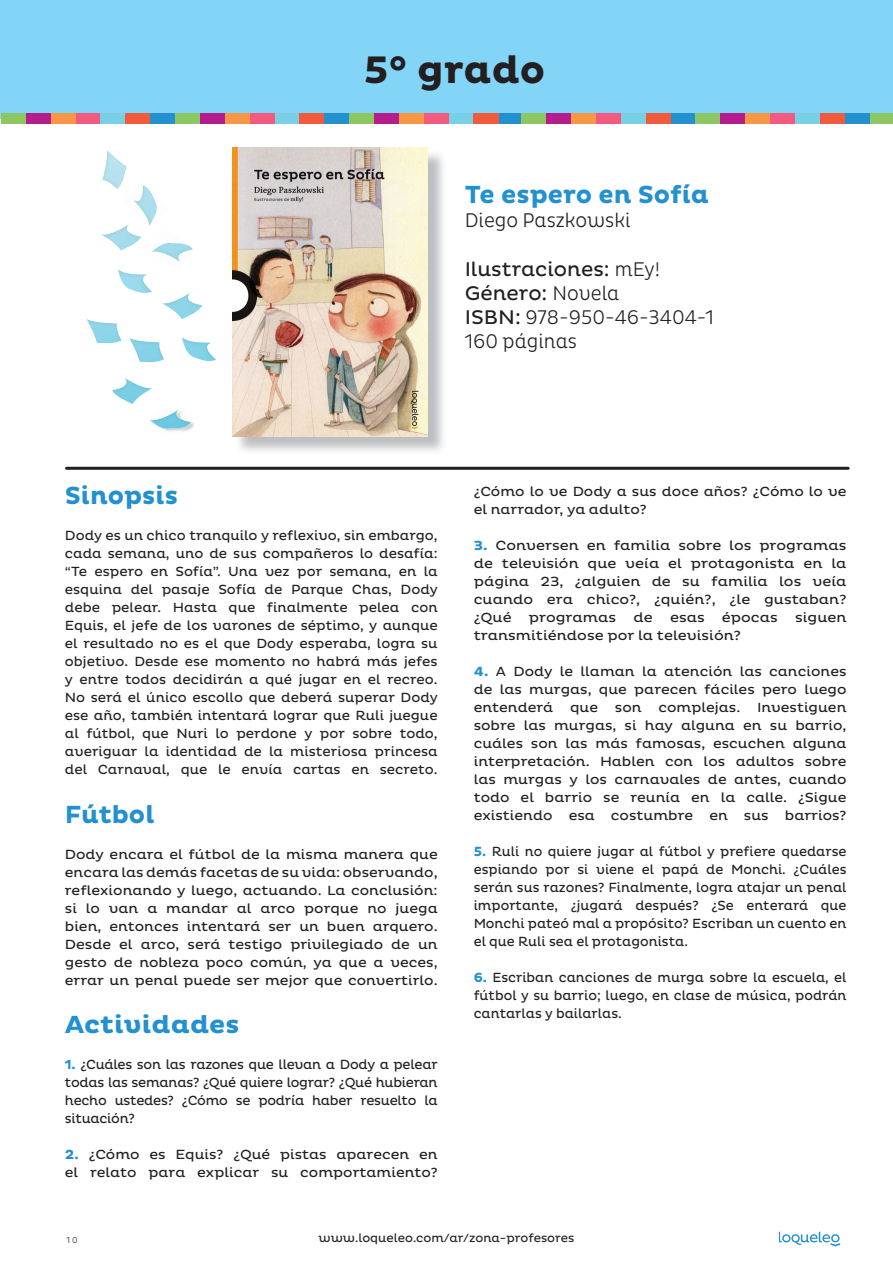
<style>
.page{position:relative;width:893px;height:1263px;background:#fff}
.page>*{position:absolute;margin:0;border:0;box-sizing:border-box;transform-origin:0 0}
.t1{font:700 39px "Pluto";color:#231f20}
.t2{font:700 25.2px "Pluto";color:#2390cf}
.t3{font:700 25.2px "Pluto";color:#2390cf;scale:1.06 1}
.t4{font:300 20.1px/24.2px "Pluto Cond";color:#231f20}
.t5{font:20.1px/24.2px "Pluto";color:#231f20}
.t6{font:13.5px/18px "Pluto";color:#231f20;text-align:justify}
.t7{font:13.5px/18px "Pluto";color:#231f20;text-align:justify;scale:1.06 1}
.t8{font:13.5px/18px "Pluto";color:#231f20;text-align:justify;scale:1.09 1}
.t9{font:12px "Pluto";color:#231f20}
.t10{font:300 8.7px "Pluto Cond";color:#231f20}
.s1{font-family:"Pluto Cond";font-weight:300}
.s2{font-family:"Pluto";font-weight:400}
.s3{font-weight:700;color:#2390cf}
</style>
<div class="page">
<svg style="left:779px;top:1232px;width:61px;height:14px"></svg>
<div style="left:0;top:0;width:893px;height:119px;background:#82d5f7"></div>
<div style="left:2px;top:114px;width:25px;height:10px;background:#8dc763"></div>
<div style="left:26px;top:114px;width:25px;height:10px;background:#b51d8c"></div>
<div style="left:51px;top:114px;width:25px;height:10px;background:#f79745"></div>
<div style="left:76px;top:114px;width:25px;height:10px;background:#f05b7f"></div>
<div style="left:101px;top:114px;width:25px;height:10px;background:#78cfe6"></div>
<div style="left:126px;top:114px;width:25px;height:10px;background:#f05b3d"></div>
<div style="left:151px;top:114px;width:25px;height:10px;background:#2390cf"></div>
<div style="left:176px;top:114px;width:25px;height:10px;background:#8dc763"></div>
<div style="left:200px;top:114px;width:25px;height:10px;background:#b51d8c"></div>
<div style="left:225px;top:114px;width:25px;height:10px;background:#f79745"></div>
<div style="left:250px;top:114px;width:25px;height:10px;background:#f05b7f"></div>
<div style="left:275px;top:114px;width:25px;height:10px;background:#78cfe6"></div>
<div style="left:300px;top:114px;width:25px;height:10px;background:#f05b3d"></div>
<div style="left:325px;top:114px;width:25px;height:10px;background:#2390cf"></div>
<div style="left:350px;top:114px;width:25px;height:10px;background:#8dc763"></div>
<div style="left:374px;top:114px;width:25px;height:10px;background:#b51d8c"></div>
<div style="left:399px;top:114px;width:25px;height:10px;background:#f79745"></div>
<div style="left:424px;top:114px;width:25px;height:10px;background:#f05b7f"></div>
<div style="left:449px;top:114px;width:25px;height:10px;background:#78cfe6"></div>
<div style="left:474px;top:114px;width:25px;height:10px;background:#f05b3d"></div>
<div style="left:499px;top:114px;width:23px;height:10px;background:#2390cf"></div>
<div style="left:522px;top:114px;width:25px;height:10px;background:#8dc763"></div>
<div style="left:547px;top:114px;width:25px;height:10px;background:#b51d8c"></div>
<div style="left:572px;top:114px;width:25px;height:10px;background:#f79745"></div>
<div style="left:596px;top:114px;width:25px;height:10px;background:#f05b7f"></div>
<div style="left:621px;top:114px;width:25px;height:10px;background:#78cfe6"></div>
<div style="left:646px;top:114px;width:25px;height:10px;background:#f05b3d"></div>
<div style="left:671px;top:114px;width:25px;height:10px;background:#2390cf"></div>
<div style="left:696px;top:114px;width:25px;height:10px;background:#8dc763"></div>
<div style="left:721px;top:114px;width:25px;height:10px;background:#b51d8c"></div>
<div style="left:746px;top:114px;width:25px;height:10px;background:#f79745"></div>
<div style="left:770px;top:114px;width:26px;height:10px;background:#f05b7f"></div>
<div style="left:795px;top:114px;width:25px;height:10px;background:#78cfe6"></div>
<div style="left:820px;top:114px;width:25px;height:10px;background:#f05b3d"></div>
<div style="left:845px;top:114px;width:25px;height:10px;background:#2390cf"></div>
<div style="left:870px;top:114px;width:23px;height:10px;background:#8dc763"></div>
<img style="left:233px;top:148px;width:195px;height:288px">
<img style="left:182px;top:337px;width:30px;height:20px">
<img style="left:194px;top:343px;width:22px;height:18px">
<img style="left:118px;top:269px;width:34px;height:24px">
<img style="left:133px;top:185px;width:24px;height:41px">
<img style="left:165px;top:422px;width:29px;height:10px">
<img style="left:151px;top:410px;width:40px;height:20px">
<img style="left:152px;top:243px;width:41px;height:19px">
<img style="left:162px;top:293px;width:40px;height:26px">
<img style="left:112px;top:378px;width:41px;height:26px">
<img style="left:101px;top:224px;width:40px;height:26px">
<img style="left:129px;top:338px;width:35px;height:24px">
<img style="left:102px;top:150px;width:24px;height:39px">
<img style="left:87px;top:319px;width:35px;height:25px">
<hr style="left:67px;top:467px;width:781px;height:3px;background:#231f20">
<h1 class="t1" style="left:364px;top:48px;width:183px">5° grado</h1>
<h2 class="t2" style="left:465px;top:180px;width:246px">Te espero en Sofía</h2>
<h3 class="t4" style="left:465px;top:209px;width:167px">Diego Paszkowski</h3>
<h3 class="t5" style="left:465px;top:257px;width:197px">Ilustraciones: <span class="s1">mEy!<br></span>Género: <span class="s1">Novela</span></h3>
<h3 class="t4" style="left:465px;top:306px;width:251px"><span class="s2">ISBN:</span> 978-950-46-3404-1<br>160 páginas</h3>
<h2 class="t2" style="left:65px;top:481px;width:115px">Sinopsis</h2>
<p class="t6" style="left:65px;top:527px;width:374px">Dody es un chico tranquilo y reflexivo, sin embargo, cada semana, uno de sus compañeros lo desafía: “Te espero en Sofía”. Una vez por semana, en la esquina del pasaje Sofía de Parque Chas, Dody debe pelear. Hasta que finalmente pelea con Equis, el jefe de los varones de séptimo, y aunque el resultado no es el que Dody esperaba, logra su objetivo. Desde ese momento no habrá más jefes y entre todos decidirán a qué jugar en el recreo.<br>No será el único escollo que deberá superar Dody ese año, también intentará lograr que Ruli juegue al fútbol, que Nuri lo perdone y por sobre todo, averiguar la identidad de la misteriosa princesa del Carnaval, que le envía cartas en secreto.</p>
<h2 class="t2" style="left:65px;top:800px;width:91px">Fútbol</h2>
<p class="t7" style="left:65px;top:845px;width:353px">Dody encara el fútbol de la misma manera que encara las demás facetas de su vida: observando, reflexionando y luego, actuando. La conclusión: si lo van a mandar al arco porque no juega bien, entonces intentará ser un buen arquero.<br>Desde el arco, será testigo privilegiado de un gesto de nobleza poco común, ya que a veces, errar un penal puede ser mejor que convertirlo.</p>
<h2 class="t3" style="left:65px;top:1010px;width:166px">Actividades</h2>
<p class="t6" style="left:65px;top:1055px;width:374px"><span class="s3">1.</span> ¿Cuáles son las razones que llevan a Dody a pelear todas las semanas? ¿Qué quiere lograr? ¿Qué hubieran hecho ustedes? ¿Cómo se podría haber resuelto la situación?</p>
<p class="t7" style="left:65px;top:1145px;width:353px"><span class="s3">2.</span> ¿Cómo es Equis? ¿Qué pistas aparecen en el relato para explicar su comportamiento?</p>
<p class="t7" style="left:474px;top:482px;width:353px">¿Cómo lo ve Dody a sus doce años? ¿Cómo lo ve el narrador, ya adulto?</p>
<p class="t8" style="left:474px;top:536px;width:344px"><span class="s3">3.</span> Conversen en familia sobre los programas de televisión que veía el protagonista en la página 23, ¿alguien de su familia los veía cuando era chico?, ¿quién?, ¿le gustaban? ¿Qué</p>
<p class="t8" style="left:529px;top:608px;width:82px">programas</p>
<p class="t8" style="left:633px;top:608px;width:19px">de</p>
<p class="t8" style="left:670px;top:608px;width:33px">esas</p>
<p class="t8" style="left:722px;top:608px;width:53px">épocas</p>
<p class="t8" style="left:795px;top:608px;width:49px">siguen</p>
<p class="t8" style="left:474px;top:626px;width:247px">transmitiéndose por la televisión?</p>
<p class="t7" style="left:474px;top:662px;width:353px"><span class="s3">4.</span> A Dody le llaman la atención las canciones de las murgas, que parecen fáciles pero luego entenderá que son complejas. Investiguen sobre las murgas, si hay alguna en su barrio, cuáles son las más famosas, escuchen alguna interpretación. Hablen con los adultos sobre las murgas y los carnavales de antes, cuando todo el barrio se reunía en la calle. ¿Sigue existiendo esa costumbre en sus barrios?</p>
<p class="t6" style="left:474px;top:842px;width:374px"><span class="s3">5.</span> Ruli no quiere jugar al fútbol y prefiere quedarse espiando por si viene el papá de Monchi. ¿Cuáles serán sus razones? Finalmente, logra atajar un penal importante, ¿jugará después? ¿Se enterará que Monchi pateó mal a propósito? Escriban un cuento en el que Ruli sea el protagonista.</p>
<p class="t6" style="left:474px;top:968px;width:374px"><span class="s3">6.</span> Escriban canciones de murga sobre la escuela, el fútbol y su barrio; luego, en clase de música, podrán cantarlas y bailarlas.</p>
<p class="t10" style="left:66px;top:1235px;width:13px">10</p>
<p class="t9" style="left:319px;top:1231px;width:257px">www.loqueleo.com/ar/zona-profesores</p>
</div>
